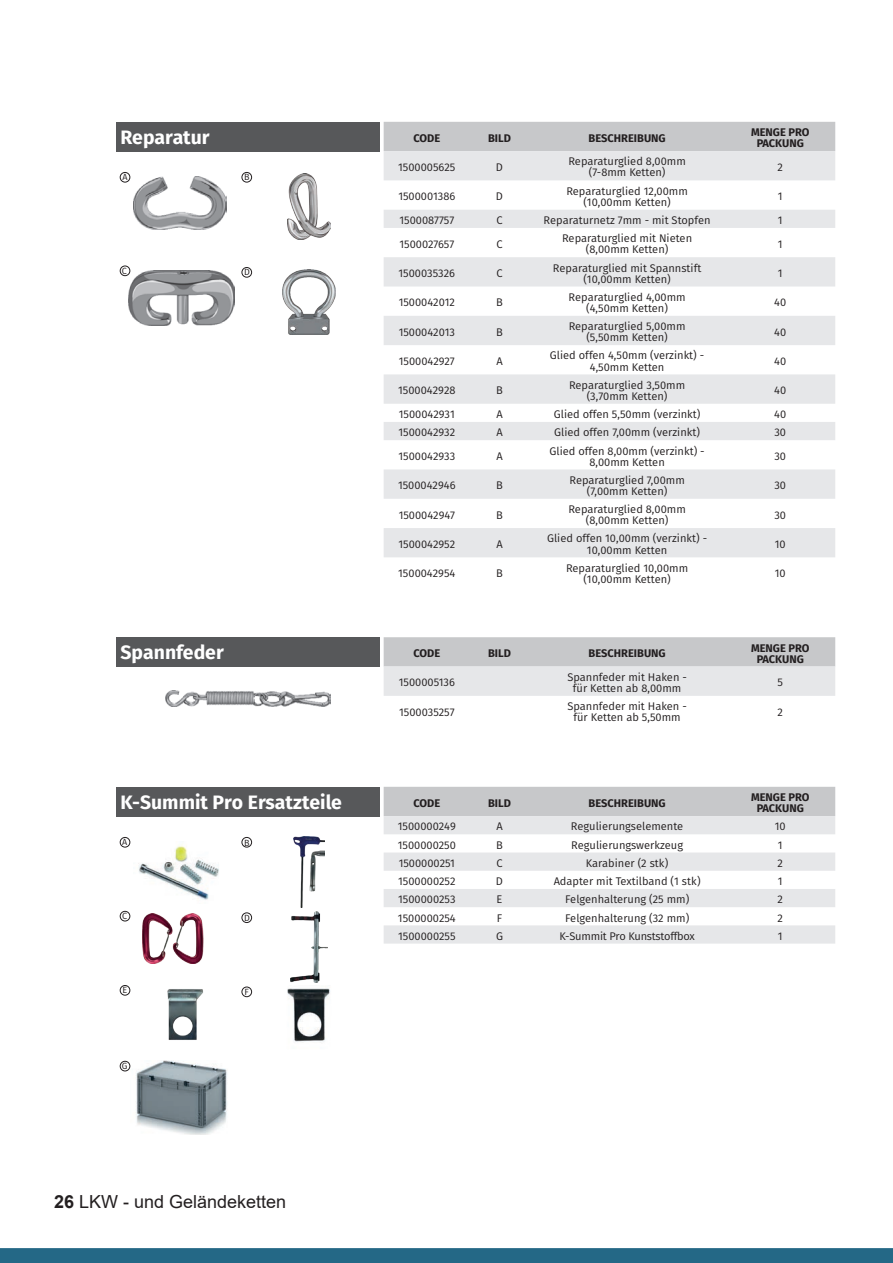
<style>
.page{position:relative;width:893px;height:1263px;background:#fff}
.page>*{position:absolute;margin:0;border:0;box-sizing:border-box;transform-origin:0 0}
.t1{font:700 19.35px "Fira Sans";color:#fff}
.t2{font:18px "Arial";color:#231f20}
.t3{font:11.1px/11.1px "Fira Sans";color:#231f20;text-align:center}
.t4{font:700 11.1px/11.1px "Fira Sans";color:#231f20;text-align:center}
.t5{font:11.1px "Fira Sans";letter-spacing:-.02em;color:#231f20}
.t6{font:9px "Fira Sans";color:#231f20}
.s1{font-weight:700}
</style>
<div class="page">
<svg style="left:384px;top:637px;width:451px;height:59px;background:#d6d7d9"></svg>
<div style="left:117px;top:637px;width:263px;height:30px;background:#57585a"></div>
<img style="left:165px;top:690px;width:166px;height:17px">
<div style="left:384px;top:787px;width:451px;height:29px;background:#c7c8ca"></div>
<svg style="left:384px;top:816px;width:451px;height:128px;fill:#e6e7e9"></svg>
<div style="left:117px;top:787px;width:263px;height:30px;background:#57585a"></div>
<img style="left:138px;top:845px;width:81px;height:55px">
<img style="left:142px;top:913px;width:62px;height:51px">
<img style="left:120px;top:985px;width:123px;height:55px">
<img style="left:136px;top:1060px;width:91px;height:74px">
<img style="left:294px;top:836px;width:30px;height:71px">
<img style="left:290px;top:912px;width:38px;height:70px">
<img style="left:287px;top:988px;width:43px;height:54px">
<div style="left:120px;top:837px;width:10px;height:10px;border:1px solid #231f20;border-radius:50%"></div>
<div style="left:120px;top:911px;width:10px;height:10px;border:1px solid #231f20;border-radius:50%"></div>
<div style="left:120px;top:985px;width:10px;height:10px;border:1px solid #231f20;border-radius:50%"></div>
<div style="left:120px;top:1061px;width:10px;height:10px;border:1px solid #231f20;border-radius:50%"></div>
<div style="left:242px;top:837px;width:10px;height:10px;border:1px solid #231f20;border-radius:50%"></div>
<div style="left:242px;top:913px;width:10px;height:10px;border:1px solid #231f20;border-radius:50%"></div>
<div style="left:242px;top:987px;width:10px;height:10px;border:1px solid #231f20;border-radius:50%"></div>
<div style="left:384px;top:122px;width:451px;height:29px;background:#c7c8ca"></div>
<svg style="left:384px;top:151px;width:451px;height:406px;fill:#e6e7e9"></svg>
<div style="left:117px;top:122px;width:263px;height:30px;background:#57585a"></div>
<img style="left:134px;top:177px;width:92px;height:53px">
<img style="left:128px;top:271px;width:106px;height:55px">
<img style="left:287px;top:173px;width:44px;height:67px">
<img style="left:283px;top:269px;width:52px;height:65px">
<div style="left:120px;top:172px;width:10px;height:10px;border:1px solid #231f20;border-radius:50%"></div>
<div style="left:120px;top:266px;width:10px;height:10px;border:1px solid #231f20;border-radius:50%"></div>
<div style="left:242px;top:172px;width:10px;height:10px;border:1px solid #231f20;border-radius:50%"></div>
<div style="left:242px;top:267px;width:10px;height:10px;border:1px solid #231f20;border-radius:50%"></div>
<div style="left:0;top:1248px;width:893px;height:15px;background:#246886"></div>
<p class="t1" style="left:121px;top:121px;width:91px">Reparatur</p>
<p class="t6" style="left:122px;top:171px;width:7px">A</p>
<p class="t6" style="left:122px;top:264px;width:7px">C</p>
<p class="t6" style="left:244px;top:170px;width:7px">B</p>
<p class="t6" style="left:244px;top:265px;width:7px">D</p>
<p class="t1" style="left:121px;top:636px;width:105px">Spannfeder</p>
<p class="t1" style="left:121px;top:786px;width:223px">K-Summit Pro Ersatzteile</p>
<p class="t6" style="left:122px;top:835px;width:7px">A</p>
<p class="t6" style="left:244px;top:836px;width:7px">B</p>
<p class="t6" style="left:122px;top:909px;width:7px">C</p>
<p class="t6" style="left:122px;top:983px;width:6px">E</p>
<p class="t6" style="left:122px;top:1059px;width:7px">G</p>
<p class="t6" style="left:244px;top:911px;width:7px">D</p>
<p class="t6" style="left:244px;top:985px;width:6px">F</p>
<p class="t2" style="left:54px;top:1189px;width:234px"><span class="s1">26</span> LKW - und Geländeketten</p>
<p class="t4" style="left:413px;top:131px;width:28px">CODE</p>
<p class="t4" style="left:488px;top:131px;width:24px">BILD</p>
<p class="t4" style="left:588px;top:131px;width:79px">BESCHREIBUNG</p>
<p class="t4" style="left:751px;top:126px;width:60px">MENGE PRO<br>PACKUNG</p>
<p class="t3" style="left:398px;top:161px;width:59px">1500005625</p>
<p class="t3" style="left:496px;top:161px;width:9px">D</p>
<p class="t3" style="left:568px;top:156px;width:119px">Reparaturglied 8,00mm (7-8mm Ketten)</p>
<p class="t3" style="left:778px;top:161px;width:7px">2</p>
<p class="t3" style="left:398px;top:191px;width:58px">1500001386</p>
<p class="t3" style="left:496px;top:191px;width:9px">D</p>
<p class="t3" style="left:566px;top:185px;width:123px">Reparaturglied 12,00mm (10,00mm Ketten)</p>
<p class="t3" style="left:778px;top:191px;width:6px">1</p>
<p class="t3" style="left:399px;top:214px;width:56px">1500087757</p>
<p class="t3" style="left:496px;top:214px;width:8px">C</p>
<p class="t3" style="left:544px;top:214px;width:168px">Reparaturnetz 7mm - mit Stopfen</p>
<p class="t3" style="left:778px;top:214px;width:6px">1</p>
<p class="t3" style="left:399px;top:238px;width:56px">1500027657</p>
<p class="t3" style="left:496px;top:238px;width:8px">C</p>
<p class="t3" style="left:562px;top:233px;width:132px">Reparaturglied mit Nieten (8,00mm Ketten)</p>
<p class="t3" style="left:778px;top:238px;width:6px">1</p>
<p class="t3" style="left:399px;top:267px;width:58px">1500035326</p>
<p class="t3" style="left:496px;top:267px;width:8px">C</p>
<p class="t3" style="left:553px;top:262px;width:150px">Reparaturglied mit Spannstift (10,00mm Ketten)</p>
<p class="t3" style="left:778px;top:267px;width:6px">1</p>
<p class="t3" style="left:399px;top:297px;width:58px">1500042012</p>
<p class="t3" style="left:496px;top:297px;width:8px">B</p>
<p class="t3" style="left:568px;top:291px;width:119px">Reparaturglied 4,00mm (4,50mm Ketten)</p>
<p class="t3" style="left:774px;top:297px;width:14px">40</p>
<p class="t3" style="left:399px;top:326px;width:58px">1500042013</p>
<p class="t3" style="left:496px;top:326px;width:8px">B</p>
<p class="t3" style="left:569px;top:320px;width:118px">Reparaturglied 5,00mm (5,50mm Ketten)</p>
<p class="t3" style="left:774px;top:326px;width:14px">40</p>
<p class="t3" style="left:399px;top:355px;width:58px">1500042927</p>
<p class="t3" style="left:496px;top:355px;width:8px">A</p>
<p class="t3" style="left:550px;top:350px;width:156px">Glied offen 4,50mm (verzinkt) -<br>4,50mm Ketten</p>
<p class="t3" style="left:774px;top:355px;width:14px">40</p>
<p class="t3" style="left:398px;top:385px;width:59px">1500042928</p>
<p class="t3" style="left:496px;top:385px;width:8px">B</p>
<p class="t3" style="left:569px;top:379px;width:118px">Reparaturglied 3,50mm (3,70mm Ketten)</p>
<p class="t3" style="left:774px;top:385px;width:14px">40</p>
<p class="t3" style="left:399px;top:408px;width:57px">1500042931</p>
<p class="t3" style="left:496px;top:408px;width:8px">A</p>
<p class="t3" style="left:554px;top:408px;width:148px">Glied offen 5,50mm (verzinkt)</p>
<p class="t3" style="left:774px;top:408px;width:14px">40</p>
<p class="t3" style="left:398px;top:427px;width:58px">1500042932</p>
<p class="t3" style="left:496px;top:427px;width:8px">A</p>
<p class="t3" style="left:554px;top:427px;width:147px">Glied offen 7,00mm (verzinkt)</p>
<p class="t3" style="left:774px;top:427px;width:13px">30</p>
<p class="t3" style="left:398px;top:450px;width:58px">1500042933</p>
<p class="t3" style="left:496px;top:450px;width:8px">A</p>
<p class="t3" style="left:549px;top:445px;width:157px">Glied offen 8,00mm (verzinkt) -<br>8,00mm Ketten</p>
<p class="t3" style="left:774px;top:450px;width:13px">30</p>
<p class="t3" style="left:398px;top:480px;width:59px">1500042946</p>
<p class="t3" style="left:496px;top:480px;width:8px">B</p>
<p class="t3" style="left:569px;top:474px;width:117px">Reparaturglied 7,00mm (7,00mm Ketten)</p>
<p class="t3" style="left:774px;top:480px;width:13px">30</p>
<p class="t3" style="left:399px;top:509px;width:58px">1500042947</p>
<p class="t3" style="left:496px;top:509px;width:8px">B</p>
<p class="t3" style="left:568px;top:503px;width:119px">Reparaturglied 8,00mm (8,00mm Ketten)</p>
<p class="t3" style="left:774px;top:509px;width:13px">30</p>
<p class="t3" style="left:398px;top:538px;width:58px">1500042952</p>
<p class="t3" style="left:496px;top:538px;width:8px">A</p>
<p class="t3" style="left:547px;top:533px;width:161px">Glied offen 10,00mm (verzinkt) -<br>10,00mm Ketten</p>
<p class="t3" style="left:775px;top:538px;width:12px">10</p>
<p class="t3" style="left:398px;top:568px;width:59px">1500042954</p>
<p class="t3" style="left:496px;top:568px;width:8px">B</p>
<p class="t3" style="left:566px;top:562px;width:124px">Reparaturglied 10,00mm (10,00mm Ketten)</p>
<p class="t3" style="left:775px;top:568px;width:12px">10</p>
<p class="t4" style="left:413px;top:647px;width:28px">CODE</p>
<p class="t4" style="left:488px;top:647px;width:24px">BILD</p>
<p class="t4" style="left:588px;top:647px;width:79px">BESCHREIBUNG</p>
<p class="t4" style="left:751px;top:641px;width:60px">MENGE PRO<br>PACKUNG</p>
<p class="t3" style="left:399px;top:677px;width:58px">1500005136</p>
<p class="t3" style="left:567px;top:671px;width:121px">Spannfeder mit Haken - für Ketten ab 8,00mm</p>
<p class="t3" style="left:777px;top:677px;width:7px">5</p>
<p class="t3" style="left:399px;top:706px;width:57px">1500035257</p>
<p class="t3" style="left:567px;top:700px;width:121px">Spannfeder mit Haken - für Ketten ab 5,50mm</p>
<p class="t3" style="left:777px;top:706px;width:7px">2</p>
<p class="t4" style="left:413px;top:796px;width:28px">CODE</p>
<p class="t4" style="left:488px;top:796px;width:24px">BILD</p>
<p class="t4" style="left:588px;top:796px;width:79px">BESCHREIBUNG</p>
<p class="t4" style="left:751px;top:791px;width:60px">MENGE PRO<br>PACKUNG</p>
<p class="t3" style="left:398px;top:821px;width:60px">1500000249</p>
<p class="t3" style="left:496px;top:821px;width:8px">A</p>
<p class="t3" style="left:571px;top:821px;width:114px">Regulierungselemente</p>
<p class="t3" style="left:775px;top:821px;width:12px">10</p>
<p class="t3" style="left:398px;top:839px;width:60px">1500000250</p>
<p class="t3" style="left:496px;top:839px;width:8px">B</p>
<p class="t3" style="left:571px;top:839px;width:113px">Regulierungswerkzeug</p>
<p class="t3" style="left:778px;top:839px;width:6px">1</p>
<p class="t3" style="left:399px;top:857px;width:58px">1500000251</p>
<p class="t3" style="left:496px;top:857px;width:8px">C</p>
<p class="t3" style="left:586px;top:857px;width:84px">Karabiner (2 stk)</p>
<p class="t3" style="left:778px;top:857px;width:7px">2</p>
<p class="t3" style="left:398px;top:875px;width:59px">1500000252</p>
<p class="t3" style="left:496px;top:875px;width:9px">D</p>
<p class="t3" style="left:554px;top:875px;width:148px">Adapter mit Textilband (1 stk)</p>
<p class="t3" style="left:778px;top:875px;width:6px">1</p>
<p class="t3" style="left:398px;top:893px;width:59px">1500000253</p>
<p class="t3" style="left:497px;top:893px;width:7px">E</p>
<p class="t3" style="left:565px;top:893px;width:126px">Felgenhalterung (25 mm)</p>
<p class="t3" style="left:778px;top:893px;width:7px">2</p>
<p class="t3" style="left:398px;top:912px;width:59px">1500000254</p>
<p class="t3" style="left:497px;top:912px;width:7px">F</p>
<p class="t3" style="left:565px;top:912px;width:126px">Felgenhalterung (32 mm)</p>
<p class="t3" style="left:778px;top:912px;width:7px">2</p>
<p class="t3" style="left:398px;top:930px;width:59px">1500000255</p>
<p class="t3" style="left:496px;top:930px;width:8px">G</p>
<p class="t5" style="left:559px;top:927px;width:137px">K-Summit Pro Kunststoffbox</p>
<p class="t3" style="left:778px;top:930px;width:6px">1</p>
</div>
